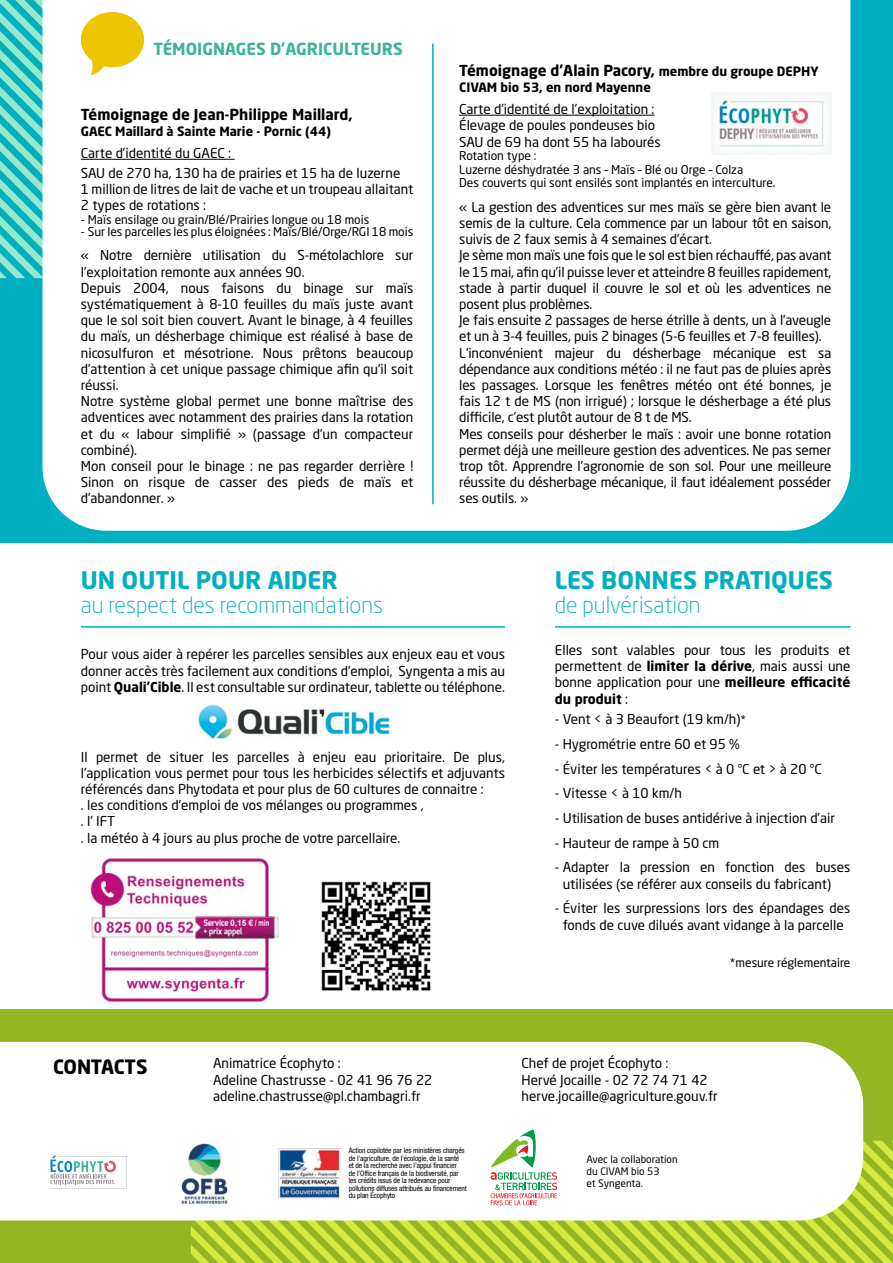
<style>
.page{position:relative;width:893px;height:1263px;background:#fff}
.page>*{position:absolute;margin:0;border:0;box-sizing:border-box;transform-origin:0 0}
.t1{font:700 24px "Neo Sans Pro";color:#00afc0}
.t2{font:300 22.5px "Neo Sans Std";color:#00afc0}
.t3{font:700 19.5px "Neo Sans Pro";letter-spacing:-.02em;color:#000}
.t4{font:700 16.5px "Neo Sans Pro";color:#3fb498}
.t5{font:700 15px "Neo Sans Pro";color:#000}
.t6{font:13.5px/16.2px "Neo Sans Std";color:#000}
.t7{font:700 13.5px "Neo Sans Pro";color:#000}
.t8{font:700 12.75px "Neo Sans Pro";color:#000}
.t9{font:12px/13.5px "Neo Sans Std";color:#000}
.t10{font:10.2px/12.3px "Neo Sans Std";color:#000}
.t11{font:condensed 7.5px/7.5px "Helvetica Neue LT Pro";letter-spacing:-.01em;color:#000}
.s1{font-size:12.75px}
.s2{font-family:"Neo Sans Pro";font-weight:700}
.s3{font-family:"Neo Sans Std";font-weight:400}
.s4{font-size:12px}
</style>
<div class="page">
<div style="left:0;top:0;width:893px;height:853px;background:#00afc0"></div>
<div style="left:43px;top:0;width:807px;height:531px;background:#fff"></div>
<hr style="left:81px;top:159px;width:154px;height:1px;background:#000">
<div style="left:0;top:543px;width:893px;height:474px;background:#fff"></div>
<svg style="left:0;top:0;width:154px;height:278px;background:#cbecdd"></svg>
<hr style="left:81px;top:626px;width:424px;height:2px;background:#00afc0">
<img style="left:193px;top:704px;width:198px;height:37px">
<div style="left:0;top:1010px;width:893px;height:253px;background:#96b522"></div>
<div style="left:0;top:1042px;width:863px;height:178px;background:#fff"></div>
<img style="left:174px;top:1136px;width:17px;height:75px">
<hr style="left:58px;top:1155px;width:69px;height:1px;background:#d5e1dd">
<hr style="left:126px;top:1155px;width:1px;height:34px;background:#d5e1dd">
<hr style="left:50px;top:1188px;width:77px;height:1px;background:#d5e1dd">
<svg style="left:50px;top:1155px;width:66px;height:29px;background:#d0dade"></svg>
<svg style="left:191px;top:1129px;width:702px;height:134px"></svg>
<img style="left:278px;top:1148px;width:62px;height:50px">
<img style="left:90px;top:858px;width:189px;height:144px">
<hr style="left:432px;top:44px;width:2px;height:460px;background:#00afc0">
<img style="left:321px;top:881px;width:110px;height:110px">
<hr style="left:459px;top:115px;width:196px;height:1px;background:#000">
<img style="left:712px;top:92px;width:119px;height:62px">
<hr style="left:555px;top:626px;width:295px;height:2px;background:#00afc0">
<p class="t4" style="left:153px;top:38px;width:251px">TÉMOIGNAGES D’AGRICULTEURS</p>
<p class="t5" style="left:81px;top:105px;width:273px">Témoignage de Jean-Philippe Maillard,</p>
<p class="t8" style="left:81px;top:123px;width:252px">GAEC Maillard à Sainte Marie - Pornic (44)</p>
<p class="t6" style="left:81px;top:143px;width:321px;line-height:19.5px">Carte d’identité du GAEC :<br>SAU de 270 ha, 130 ha de prairies et 15 ha de luzerne</p>
<p class="t6" style="left:81px;top:181px;width:334px">1 million de litres de lait de vache et un troupeau allaitant<br>2 types de rotations :</p>
<p class="t9" style="left:81px;top:212px;width:290px">- Maïs ensilage ou grain/Blé/Prairies longue ou 18 mois</p>
<p class="t9" style="left:81px;top:224px;width:334px">- Sur les parcelles les plus éloignées : Maïs/Blé/Orge/RGI 18 mois</p>
<p class="t6" style="left:81px;top:247px;width:334px">« Notre dernière utilisation du S-métolachlore sur l’exploitation remonte aux années 90.<br>Depuis 2004, nous faisons du binage sur maïs systématiquement à 8-10 feuilles du maïs juste avant que le sol soit bien couvert. Avant le binage, à 4 feuilles du maïs, un désherbage chimique est réalisé à base de nicosulfuron et mésotrione. Nous prêtons beaucoup d’attention à cet unique passage chimique afin qu’il soit réussi.<br>Notre système global permet une bonne maîtrise des adventices avec notamment des prairies dans la rotation et du « labour simplifié » (passage d’un compacteur combiné).<br>Mon conseil pour le binage : ne pas regarder derrière !<br>Sinon on risque de casser des pieds de maïs et d’abandonner. »</p>
<p class="t5" style="left:459px;top:61px;width:361px">Témoignage d’Alain Pacory, <span class="s1">membre du groupe DEPHY</span></p>
<p class="t8" style="left:459px;top:79px;width:193px">CIVAM bio 53, en nord Mayenne</p>
<p class="t6" style="left:459px;top:101px;width:203px">Carte d’identité de l’exploitation :<br>Élevage de poules pondeuses bio<br>SAU de 69 ha dont 55 ha labourés</p>
<p class="t9" style="left:459px;top:149px;width:318px">Rotation type :<br>Luzerne déshydratée 3 ans – Maïs – Blé ou Orge – Colza<br>Des couverts qui sont ensilés sont implantés en interculture.</p>
<p class="t6" style="left:459px;top:198px;width:374px">« La gestion des adventices sur mes maïs se gère bien avant le semis de la culture. Cela commence par un labour tôt en saison, suivis de 2 faux semis à 4 semaines d’écart.<br>Je sème mon maïs une fois que le sol est bien réchauffé, pas avant le 15 mai, afin qu’il puisse lever et atteindre 8 feuilles rapidement, stade à partir duquel il couvre le sol et où les adventices ne posent plus problèmes.<br>Je fais ensuite 2 passages de herse étrille à dents, un à l’aveugle et un à 3-4 feuilles, puis 2 binages (5-6 feuilles et 7-8 feuilles).<br>L’inconvénient majeur du désherbage mécanique est sa dépendance aux conditions météo : il ne faut pas de pluies après les passages. Lorsque les fenêtres météo ont été bonnes, je fais 12 t de MS (non irrigué) ; lorsque le désherbage a été plus difficile, c’est plutôt autour de 8 t de MS.<br>Mes conseils pour désherber le maïs : avoir une bonne rotation permet déjà une meilleure gestion des adventices. Ne pas semer trop tôt. Apprendre l’agronomie de son sol. Pour une meilleure réussite du désherbage mécanique, il faut idéalement posséder ses outils. »</p>
<h1 class="t1" style="left:81px;top:565px;width:258px">UN OUTIL POUR AIDER</h1>
<h2 class="t2" style="left:81px;top:592px;width:304px">au respect des recommandations</h2>
<p class="t6" style="left:81px;top:646px;width:426px;text-align:justify">Pour vous aider à repérer les parcelles sensibles aux enjeux eau et vous donner accès très facilement aux conditions d’emploi, Syngenta a mis au point <span class="s2">Quali’Cible</span>. Il est consultable sur ordinateur, tablette ou téléphone.</p>
<p class="t6" style="left:81px;top:748px;width:426px">Il permet de situer les parcelles à enjeu eau prioritaire. De plus, l’application vous permet pour tous les herbicides sélectifs et adjuvants référencés dans Phytodata et pour plus de 60 cultures de connaitre :<br>. les conditions d’emploi de vos mélanges ou programmes ,<br>. l’ IFT<br>. la météo à 4 jours au plus proche de votre parcellaire.</p>
<h1 class="t1" style="left:555px;top:565px;width:280px">LES BONNES PRATIQUES</h1>
<h2 class="t2" style="left:555px;top:592px;width:147px">de pulvérisation</h2>
<p class="t6" style="left:555px;top:642px;width:297px;text-align:justify">Elles sont valables pour tous les produits et permettent de <span class="s2">limiter la dérive</span>, mais aussi une bonne application pour une <span class="s2">meilleure efficacité</span></p>
<p class="t7" style="left:555px;top:690px;width:75px">du produit <span class="s3">:</span></p>
<p class="t6" style="left:555px;top:711px;width:193px">- Vent &lt; à 3 Beaufort (19 km/h)<span class="s4">*</span></p>
<p class="t6" style="left:555px;top:736px;width:187px">- Hygrométrie entre 60 et 95 %</p>
<p class="t6" style="left:555px;top:760px;width:269px">- Éviter les températures &lt; à 0 °C et &gt; à 20 °C</p>
<p class="t6" style="left:555px;top:785px;width:128px">- Vitesse &lt; à 10 km/h</p>
<p class="t6" style="left:555px;top:810px;width:282px">- Utilisation de buses antidérive à injection d’air</p>
<p class="t6" style="left:555px;top:834px;width:166px">- Hauteur de rampe à 50 cm</p>
<p class="t6" style="left:563px;top:859px;width:289px;text-indent:-8px">- Adapter la pression en fonction des buses utilisées (se référer aux conseils du fabricant)</p>
<p class="t6" style="left:555px;top:900px;width:297px;text-align:center">- Éviter les surpressions lors des épandages des fonds de cuve dilués avant vidange à la parcelle</p>
<p class="t9" style="left:730px;top:955px;width:122px">*mesure réglementaire</p>
<h3 class="t3" style="left:53px;top:1054px;width:96px">CONTACTS</h3>
<p class="t6" style="left:213px;top:1055px;width:221px">Animatrice Écophyto :<br>Adeline Chastrusse - 02 41 96 76 22 adeline.chastrusse@pl.chambagri.fr</p>
<p class="t6" style="left:522px;top:1055px;width:198px">Chef de projet Écophyto :<br>Hervé Jocaille - 02 72 74 71 42 herve.jocaille@agriculture.gouv.fr</p>
<p class="t11" style="left:349px;top:1147px;width:120px">Action copilotée par les ministères chargés de l’agriculture, de l’écologie, de la santé<br>et de la recherche avec l’appui financier<br>de l’Office français de la biodiversité, par les crédits issus de la redevance pour pollutions diffuses attribués au financement du plan Écophyto</p>
<p class="t10" style="left:587px;top:1153px;width:93px">Avec la collaboration du CIVAM bio 53<br>et Syngenta.</p>
</div>
